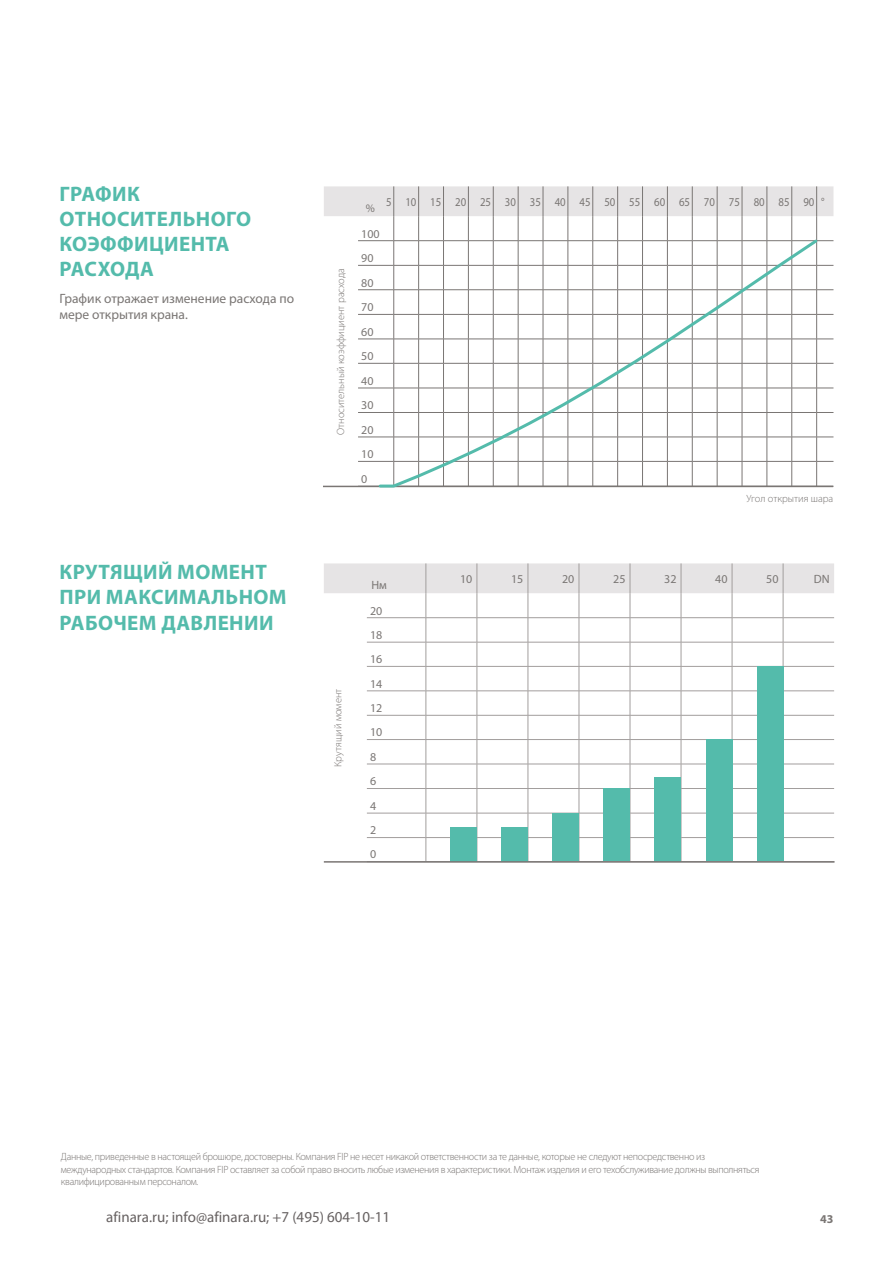
<style>
.page{position:relative;width:893px;height:1263px;background:#fff}
.page>*{position:absolute;margin:0;border:0;box-sizing:border-box;transform-origin:0 0}
.t1{font:700 21px/25.2px "Myriad Pro";letter-spacing:.02em;color:#54bbab}
.t2{font:15px "Myriad Pro";color:#666161}
.t3{font:13.5px/16.2px "Myriad Pro";color:#7a7674}
.t4{font:12px/24.5px "Myriad Pro";color:#7a7674}
.t5{font:12px "Myriad Pro";color:#7a7674;scale:.9 1}
.t6{font:700 12px "Myriad Pro";color:#7a7674}
.t7{font:11.55px "Myriad Pro";color:#7a7674}
.t8{font:300 10.5px/12.6px "Myriad Pro";letter-spacing:-.03em;color:#7a7674}
.t9{font:300 10.5px "Myriad Pro";color:#7a7674}
</style>
<div class="page">
<svg style="left:324px;top:563px;width:510px;height:298px"></svg>
<hr style="left:367px;top:739px;width:59px;height:1px;background:#a29e9d">
<hr style="left:426px;top:739px;width:51px;height:1px;background:#a29e9d">
<hr style="left:477px;top:739px;width:51px;height:1px;background:#a29e9d">
<hr style="left:528px;top:739px;width:51px;height:1px;background:#a29e9d">
<hr style="left:579px;top:739px;width:51px;height:1px;background:#a29e9d">
<hr style="left:630px;top:739px;width:51px;height:1px;background:#a29e9d">
<hr style="left:681px;top:739px;width:51px;height:1px;background:#a29e9d">
<hr style="left:732px;top:739px;width:51px;height:1px;background:#a29e9d">
<hr style="left:783px;top:739px;width:51px;height:1px;background:#a29e9d">
<hr style="left:367px;top:764px;width:59px;height:1px;background:#a29e9d">
<hr style="left:426px;top:764px;width:51px;height:1px;background:#a29e9d">
<hr style="left:477px;top:764px;width:51px;height:1px;background:#a29e9d">
<hr style="left:528px;top:764px;width:51px;height:1px;background:#a29e9d">
<hr style="left:579px;top:764px;width:51px;height:1px;background:#a29e9d">
<hr style="left:630px;top:764px;width:51px;height:1px;background:#a29e9d">
<hr style="left:681px;top:764px;width:51px;height:1px;background:#a29e9d">
<hr style="left:732px;top:764px;width:51px;height:1px;background:#a29e9d">
<hr style="left:783px;top:764px;width:51px;height:1px;background:#a29e9d">
<hr style="left:367px;top:788px;width:59px;height:1px;background:#a29e9d">
<hr style="left:426px;top:788px;width:51px;height:1px;background:#a29e9d">
<hr style="left:477px;top:788px;width:51px;height:1px;background:#a29e9d">
<hr style="left:528px;top:788px;width:51px;height:1px;background:#a29e9d">
<hr style="left:579px;top:788px;width:51px;height:1px;background:#a29e9d">
<hr style="left:630px;top:788px;width:51px;height:1px;background:#a29e9d">
<hr style="left:681px;top:788px;width:51px;height:1px;background:#a29e9d">
<hr style="left:732px;top:788px;width:51px;height:1px;background:#a29e9d">
<hr style="left:783px;top:788px;width:51px;height:1px;background:#a29e9d">
<hr style="left:367px;top:813px;width:59px;height:1px;background:#a29e9d">
<hr style="left:426px;top:813px;width:51px;height:1px;background:#a29e9d">
<hr style="left:477px;top:813px;width:51px;height:1px;background:#a29e9d">
<hr style="left:528px;top:813px;width:51px;height:1px;background:#a29e9d">
<hr style="left:579px;top:813px;width:51px;height:1px;background:#a29e9d">
<hr style="left:630px;top:813px;width:51px;height:1px;background:#a29e9d">
<hr style="left:681px;top:813px;width:51px;height:1px;background:#a29e9d">
<hr style="left:732px;top:813px;width:51px;height:1px;background:#a29e9d">
<hr style="left:783px;top:813px;width:51px;height:1px;background:#a29e9d">
<hr style="left:367px;top:837px;width:59px;height:1px;background:#a29e9d">
<hr style="left:426px;top:837px;width:51px;height:1px;background:#a29e9d">
<hr style="left:477px;top:837px;width:51px;height:1px;background:#a29e9d">
<hr style="left:528px;top:837px;width:51px;height:1px;background:#a29e9d">
<hr style="left:579px;top:837px;width:51px;height:1px;background:#a29e9d">
<hr style="left:630px;top:837px;width:51px;height:1px;background:#a29e9d">
<hr style="left:681px;top:837px;width:51px;height:1px;background:#a29e9d">
<hr style="left:732px;top:837px;width:51px;height:1px;background:#a29e9d">
<hr style="left:783px;top:837px;width:51px;height:1px;background:#a29e9d">
<div style="left:552px;top:813px;width:27px;height:48px;background:#54bbab"></div>
<div style="left:604px;top:788px;width:26px;height:73px;background:#54bbab"></div>
<div style="left:654px;top:777px;width:27px;height:84px;background:#54bbab"></div>
<div style="left:706px;top:740px;width:27px;height:121px;background:#54bbab"></div>
<div style="left:757px;top:666px;width:26px;height:195px;background:#54bbab"></div>
<div style="left:451px;top:827px;width:26px;height:34px;background:#54bbab"></div>
<div style="left:501px;top:827px;width:27px;height:34px;background:#54bbab"></div>
<svg style="left:324px;top:186px;width:509px;height:300px"></svg>
<hr style="left:323px;top:486px;width:510px;height:1px;background:#7a7674">
<svg style="left:377px;top:237px;width:443px;height:251px"></svg>
<hr style="left:324px;top:861px;width:510px;height:2px;background:#7a7674">
<h1 class="t1" style="left:60px;top:180px;width:193px">ГРАФИК<br>ОТНОСИТЕЛЬНОГО<br>КОЭФФИЦИЕНТА<br>РАСХОДА</h1>
<p class="t5" style="left:386px;top:194px;width:489px">5 10 15 20 25 30 35 40 45 50 55 60 65 70 75 80 85 90°</p>
<p class="t7" style="left:366px;top:201px;width:11px">%</p>
<p class="t4" style="left:361px;top:221px;width:20px">100<br>90<br>80<br>70<br>60<br>50<br>40<br>30<br>20<br>10<br>0</p>
<p class="t9" style="left:334px;top:435px;width:169px;rotate:-90deg">Относительный коэффициент расхода</p>
<p class="t3" style="left:60px;top:290px;width:236px">График отражает изменение расхода по мере открытия крана.</p>
<h1 class="t1" style="left:60px;top:559px;width:229px">КРУТЯЩИЙ МОМЕНТ<br>ПРИ МАКСИМАЛЬНОМ<br>РАБОЧЕМ ДАВЛЕНИИ</h1>
<p class="t9" style="left:332px;top:767px;width:80px;rotate:-90deg">Крутящий момент</p>
<p class="t4" style="left:371px;top:572px;width:17px">Нм</p>
<p class="t4" style="left:370px;top:598px;width:14px">20<br>18<br>16<br>14<br>12<br>10<br>8<br>6<br>4<br>2<br>0</p>
<p class="t9" style="left:746px;top:492px;width:88px">Угол открытия шара</p>
<p class="t4" style="left:460px;top:566px;width:14px">10</p>
<p class="t4" style="left:511px;top:566px;width:14px">15</p>
<p class="t4" style="left:562px;top:566px;width:14px">20</p>
<p class="t4" style="left:613px;top:566px;width:14px">25</p>
<p class="t4" style="left:664px;top:566px;width:14px">32</p>
<p class="t4" style="left:715px;top:566px;width:14px">40</p>
<p class="t4" style="left:766px;top:566px;width:14px">50</p>
<p class="t4" style="left:814px;top:566px;width:17px">DN</p>
<p class="t8" style="left:61px;top:1150px;width:700px">Данные, приведенные в настоящей брошюре, достоверны. Компания FIP не несет никакой ответственности за те данные, которые не следуют непосредственно из международных стандартов. Компания FIP оставляет за собой право вносить любые изменения в характеристики. Монтаж изделия и его техобслуживание должны выполняться квалифицированным персоналом.</p>
<h2 class="t2" style="left:106px;top:1207px;width:285px">afinara.ru; info@afinara.ru; +7 (495) 604-10-11</h2>
<p class="t6" style="left:820px;top:1211px;width:15px">43</p>
</div>
